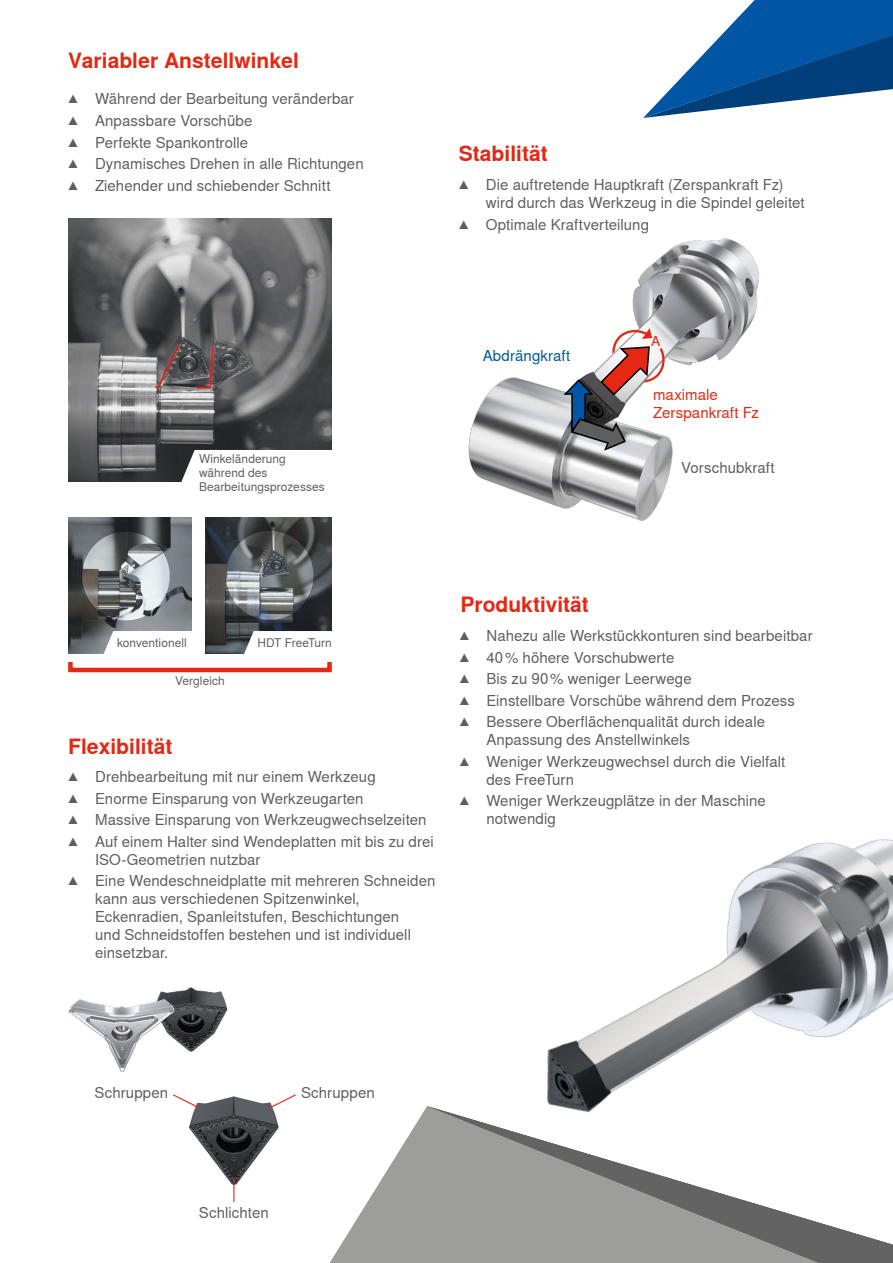
<style>
.page{position:relative;width:893px;height:1263px;background:#fff}
.page>*{position:absolute;margin:0;border:0;box-sizing:border-box;transform-origin:0 0}
.t1{font:700 21px "Nimbus Sans WNT Global";color:#e52713}
.t2{font:15px/18px "Nimbus Sans WNT Global";letter-spacing:.005em;color:#5f5e5e}
.t3{font:15px/18px "Nimbus Sans WNT Global";letter-spacing:.005em;color:#e52713}
.t4{font:15px "Nimbus Sans WNT Global";letter-spacing:.01em;color:#0056a4}
.t5{font:13.8px "Nimbus Sans WNT Global";color:#e52713}
.t6{font:11.85px/14.2px "Nimbus Sans WNT Global";letter-spacing:.005em;color:#5f5e5e}
.s1{font-family:"Nimbus San L"}
</style>
<div class="page">
<img style="left:468px;top:238px;width:291px;height:283px">
<svg style="left:562px;top:328px;width:103px;height:124px"></svg>
<img style="left:547px;top:839px;width:346px;height:267px">
<img style="left:68px;top:218px;width:264px;height:264px">
<img style="left:68px;top:518px;width:123px;height:135px">
<img style="left:206px;top:518px;width:126px;height:135px">
<svg style="left:180px;top:450px;width:152px;height:32px"></svg>
<svg style="left:103px;top:631px;width:103px;height:23px"></svg>
<svg style="left:243px;top:631px;width:89px;height:23px"></svg>
<div style="left:68px;top:660px;width:264px;height:12px;border:4px solid #e52713"></div>
<img style="left:189px;top:1096px;width:90px;height:94px">
<svg style="left:173px;top:1094px;width:29px;height:16px"></svg>
<svg style="left:233px;top:1178px;width:1px;height:24px"></svg>
<svg style="left:267px;top:1094px;width:29px;height:16px"></svg>
<img style="left:158px;top:987px;width:70px;height:65px">
<img style="left:68px;top:998px;width:111px;height:74px">
<svg style="left:330px;top:1106px;width:97px;height:157px"></svg>
<svg style="left:427px;top:1106px;width:466px;height:157px"></svg>
<svg style="left:643px;top:0;width:250px;height:118px"></svg>
<h1 class="t1" style="left:68px;top:49px;width:232px">Variabler Anstellwinkel</h1>
<p class="t2" style="left:68px;top:90px;width:287px"><span class="s1">▲</span> Während der Bearbeitung veränderbar</p>
<p class="t2" style="left:68px;top:133px;width:182px"><span class="s1">▲</span> Perfekte Spankontrolle</p>
<p class="t2" style="left:68px;top:112px;width:186px"><span class="s1">▲</span> Anpassbare Vorschübe</p>
<p class="t2" style="left:68px;top:155px;width:297px"><span class="s1">▲</span> Dynamisches Drehen in alle Richtungen</p>
<p class="t2" style="left:68px;top:177px;width:264px"><span class="s1">▲</span> Ziehender und schiebender Schnitt</p>
<h1 class="t1" style="left:459px;top:142px;width:90px">Stabilität</h1>
<p class="t2" style="left:486px;top:176px;width:320px;text-indent:-27px"><span class="s1">▲</span> Die auftretende Hauptkraft (Zerspankraft Fz) wird durch das Werkzeug in die Spindel geleitet</p>
<p class="t2" style="left:459px;top:216px;width:192px"><span class="s1">▲</span> Optimale Kraftverteilung</p>
<p class="t6" style="left:199px;top:452px;width:127px">Winkeländerung während des<br>Bearbeitungsprozesses</p>
<p class="t4" style="left:483px;top:347px;width:89px">Abdrängkraft</p>
<p class="t5" style="left:651px;top:333px;width:11px">A</p>
<p class="t3" style="left:653px;top:386px;width:107px">maximale<br>Zerspankraft Fz</p>
<p class="t2" style="left:681px;top:459px;width:95px">Vorschubkraft</p>
<p class="t6" style="left:117px;top:636px;width:71px">konventionell</p>
<p class="t6" style="left:257px;top:636px;width:76px">HDT FreeTurn</p>
<p class="t6" style="left:175px;top:674px;width:51px">Vergleich</p>
<h1 class="t1" style="left:68px;top:735px;width:106px">Flexibilität</h1>
<p class="t2" style="left:68px;top:768px;width:309px"><span class="s1">▲</span> Drehbearbeitung mit nur einem Werkzeug</p>
<p class="t2" style="left:68px;top:811px;width:360px"><span class="s1">▲</span> Massive Einsparung von Werkzeugwechselzeiten</p>
<p class="t2" style="left:68px;top:789px;width:297px"><span class="s1">▲</span> Enorme Einsparung von Werkzeugarten</p>
<p class="t2" style="left:95px;top:833px;width:340px;text-indent:-27px"><span class="s1">▲</span> Auf einem Halter sind Wendeplatten mit bis zu drei<br>ISO-Geometrien nutzbar</p>
<p class="t2" style="left:95px;top:872px;width:342px;text-indent:-27px"><span class="s1">▲</span> Eine Wendeschneidplatte mit mehreren Schneiden kann aus verschiedenen Spitzenwinkel, Eckenradien, Spanleitstufen, Beschichtungen<br>und Schneidstoffen bestehen und ist individuell einsetzbar.</p>
<h1 class="t1" style="left:461px;top:593px;width:130px">Produktivität</h1>
<p class="t2" style="left:459px;top:627px;width:355px"><span class="s1">▲</span> Nahezu alle Werkstückkonturen sind bearbeitbar</p>
<p class="t2" style="left:459px;top:648px;width:216px"><span class="s1">▲</span> 40% höhere Vorschubwerte</p>
<p class="t2" style="left:459px;top:670px;width:234px"><span class="s1">▲</span> Bis zu 90% weniger Leerwege</p>
<p class="t2" style="left:459px;top:691px;width:337px"><span class="s1">▲</span> Einstellbare Vorschübe während dem Prozess</p>
<p class="t2" style="left:486px;top:713px;width:280px;text-indent:-27px"><span class="s1">▲</span> Bessere Oberflächenqualität durch ideale<br>Anpassung des Anstellwinkels</p>
<p class="t2" style="left:486px;top:753px;width:300px;text-indent:-27px"><span class="s1">▲</span> Weniger Werkzeugwechsel durch die Vielfalt des FreeTurn</p>
<p class="t2" style="left:486px;top:792px;width:281px;text-indent:-27px"><span class="s1">▲</span> Weniger Werkzeugplätze in der Maschine notwendig</p>
<p class="t2" style="left:95px;top:1084px;width:75px">Schruppen</p>
<p class="t2" style="left:301px;top:1084px;width:75px">Schruppen</p>
<p class="t2" style="left:199px;top:1204px;width:71px">Schlichten</p>
</div>
